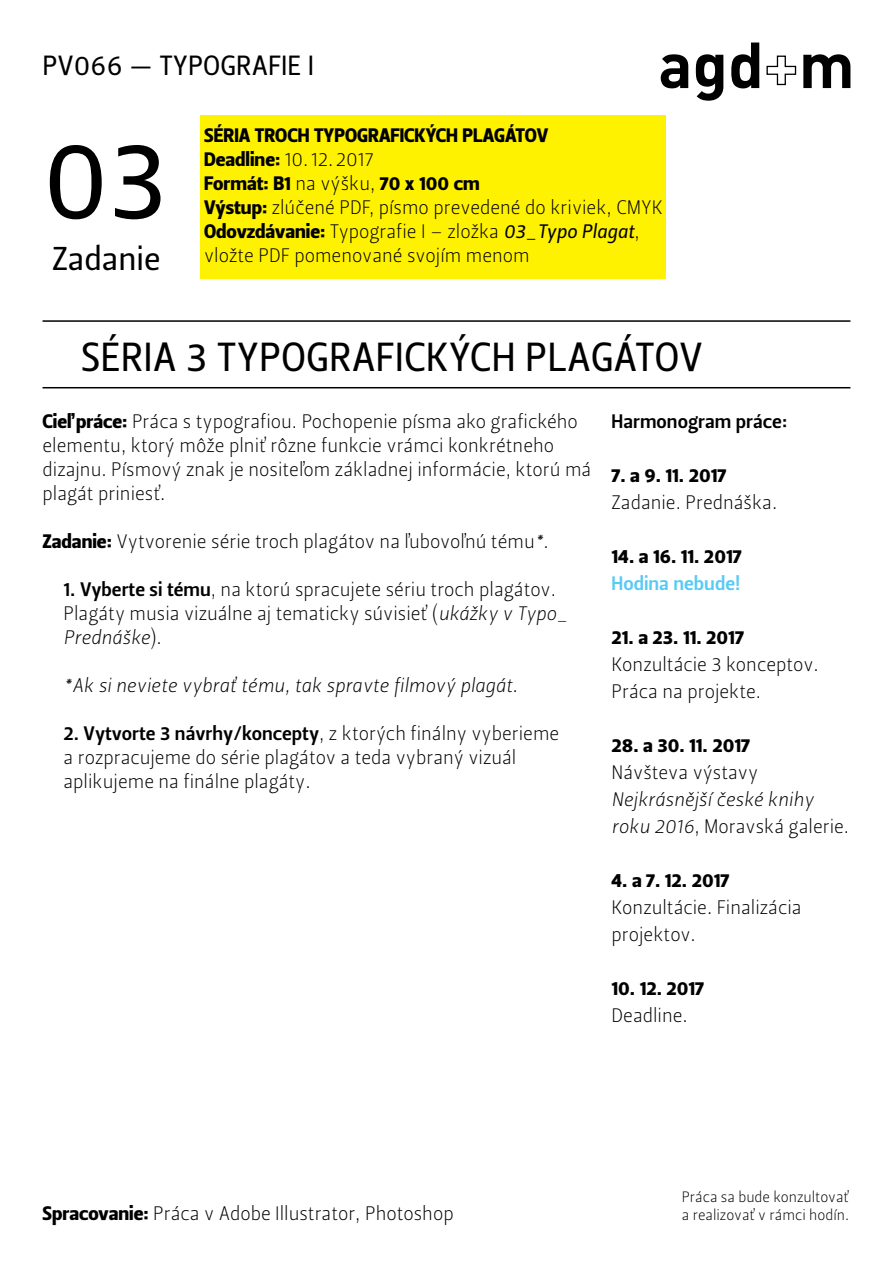
<style>
.page{position:relative;width:893px;height:1263px;background:#fff}
.page>*{position:absolute;margin:0;border:0;box-sizing:border-box;transform-origin:0 0}
.t1{font:111px "Leitura Sans Grot 2";color:#000}
.t2{font:40.5px "Leitura Sans Grot 2";color:#000}
.t3{font:33px "Leitura Sans Grot 2";color:#000}
.t4{font:27.75px "Leitura Sans Grot 2";color:#000}
.t5{font:19.5px/24px "Leitura Sans Grot 1";color:#000}
.t6{font:19.5px "Leitura Sans Grot 4";color:#000}
.t7{font:19.5px "Leitura Sans Italic 1";color:#000}
.t8{font:19.5px "Leitura Sans Grot 3";color:#000}
.t9{font:19.5px "Leitura Sans Grot 3";color:#57caf5}
.t10{font:15px/18px "Leitura Sans Grot 1";color:#000}
.s1{font-family:"Leitura Sans Grot 4"}
.s2{font-family:"Leitura Sans Grot 1"}
.s3{font-family:"Leitura Sans Italic 2"}
.s4{font-family:"Leitura Sans Italic 1"}
.s5{font-family:"Leitura Sans Grot 3"}
</style>
<div class="page">
<svg style="left:661px;top:54px;width:27px;height:34px"></svg>
<svg style="left:696px;top:54px;width:27px;height:47px"></svg>
<svg style="left:731px;top:43px;width:28px;height:45px"></svg>
<svg style="left:766px;top:55px;width:31px;height:31px"></svg>
<svg style="left:803px;top:54px;width:47px;height:34px"></svg>
<hr style="left:43px;top:320px;width:807px;height:2px;background:#000">
<hr style="left:43px;top:387px;width:807px;height:1px;background:#000">
<div style="left:200px;top:115px;width:465px;height:163px;background:#fff200"></div>
<h3 class="t4" style="left:43px;top:46px;width:273px">PV066 - TYPOGRAFIE I</h3>
<h1 class="t1" style="left:43px;top:105px;width:127px">03</h1>
<h3 class="t3" style="left:52px;top:236px;width:110px">Zadanie</h3>
<p class="t6" style="left:204px;top:122px;width:346px">SÉRIA TROCH TYPOGRAFICKÝCH PLAGÁTOV</p>
<p class="t5" style="left:204px;top:148px;width:171px"><span class="s1">Deadline:</span> 10.12.2017</p>
<p class="t6" style="left:204px;top:170px;width:277px">Formát 1B: <span class="s2">na výšku,</span> 70 x 100 cm</p>
<p class="t5" style="left:204px;top:196px;width:460px"><span class="s1">Výstup:</span> zlúčené PDF, písmo prevedené do kriviek, CMYK<br><span class="s1">Odovzdávanie:</span> Typografie I – zložka <span class="s3">03_Typo Plagat</span>, vložte PDF pomenované svojím menom</p>
<h2 class="t2" style="left:81px;top:329px;width:624px">SÉRIA 3 TYPOGRAFICKÝCH PLAGÁTOV</h2>
<p class="t5" style="left:43px;top:409px;width:550px"><span class="s1">Cieľpráce:</span> Práca s typografiou. Pochopenie písma ako grafického elementu, ktorý môže plniť rôzne funkcie vrámci konkrétneho dizajnu. Písmový znak je nositeľom základnej informácie, ktorú má plagát priniesť.</p>
<p class="t5" style="left:43px;top:529px;width:508px"><span class="s1">Zadanie:</span> Vytvorenie série troch plagátov na ľubovoľnú tému .<span class="s4">*</span></p>
<p class="t5" style="left:64px;top:577px;width:506px"><span class="s5">1. Vyberte si tému</span>, na ktorú spracujete sériu troch plagátov.<br>Plagáty musia vizuálne aj tematicky súvisieť (<span class="s4">ukážky v Typo_</span></p>
<p class="t7" style="left:64px;top:624px;width:100px">Prednáške <span class="s2">.(</span></p>
<p class="t7" style="left:64px;top:672px;width:456px">*Ak si neviete vybrať tému, tak spravte filmový plagát.</p>
<p class="t8" style="left:64px;top:720px;width:497px">2. Vytvorte 3 návrhy/koncepty <span class="s2">z, ktorých finálny vyberieme</span></p>
<p class="t5" style="left:64px;top:745px;width:454px">a rozpracujeme do série plagátov a teda vybraný vizuál aplikujeme na finálne plagáty.</p>
<p class="t8" style="left:612px;top:408px;width:177px">Harmonogram práce:</p>
<p class="t6" style="left:612px;top:462px;width:116px">7. a 9. 11. 2017</p>
<p class="t5" style="left:612px;top:490px;width:167px">Zadanie. Prednáška.</p>
<p class="t6" style="left:612px;top:543px;width:132px">14. a 16. 11. 2017</p>
<p class="t9" style="left:612px;top:570px;width:130px">Hodina nebude!</p>
<p class="t6" style="left:612px;top:624px;width:134px">21. a 23. 11. 2017</p>
<p class="t5" style="left:612px;top:650px;width:209px;line-height:27px">Konzultácie 3 konceptov.<br>Práca na projekte.</p>
<p class="t6" style="left:612px;top:732px;width:140px">28. a 30. 11. 2017</p>
<p class="t5" style="left:612px;top:760px;width:148px">Návšteva výstavy</p>
<p class="t7" style="left:612px;top:786px;width:204px">Nejkrásnější české knihy</p>
<p class="t5" style="left:612px;top:814px;width:239px"><span class="s4">roku 2016</span>, Moravská galerie.</p>
<p class="t6" style="left:612px;top:867px;width:119px">4. a 7. 12. 2017</p>
<p class="t5" style="left:612px;top:894px;width:192px;line-height:27px">Konzultácie. Finalizácia projektov.</p>
<p class="t6" style="left:612px;top:975px;width:94px">10. 12. 2017</p>
<p class="t5" style="left:612px;top:1003px;width:78px">Deadline.</p>
<p class="t5" style="left:43px;top:1202px;width:413px"><span class="s1">Spracovanie:</span> Práca v Adobe Illustrator, Photoshop</p>
<p class="t10" style="left:682px;top:1188px;width:169px">Práca sa bude konzultovať a realizovať v rámci hodín.</p>
</div>
